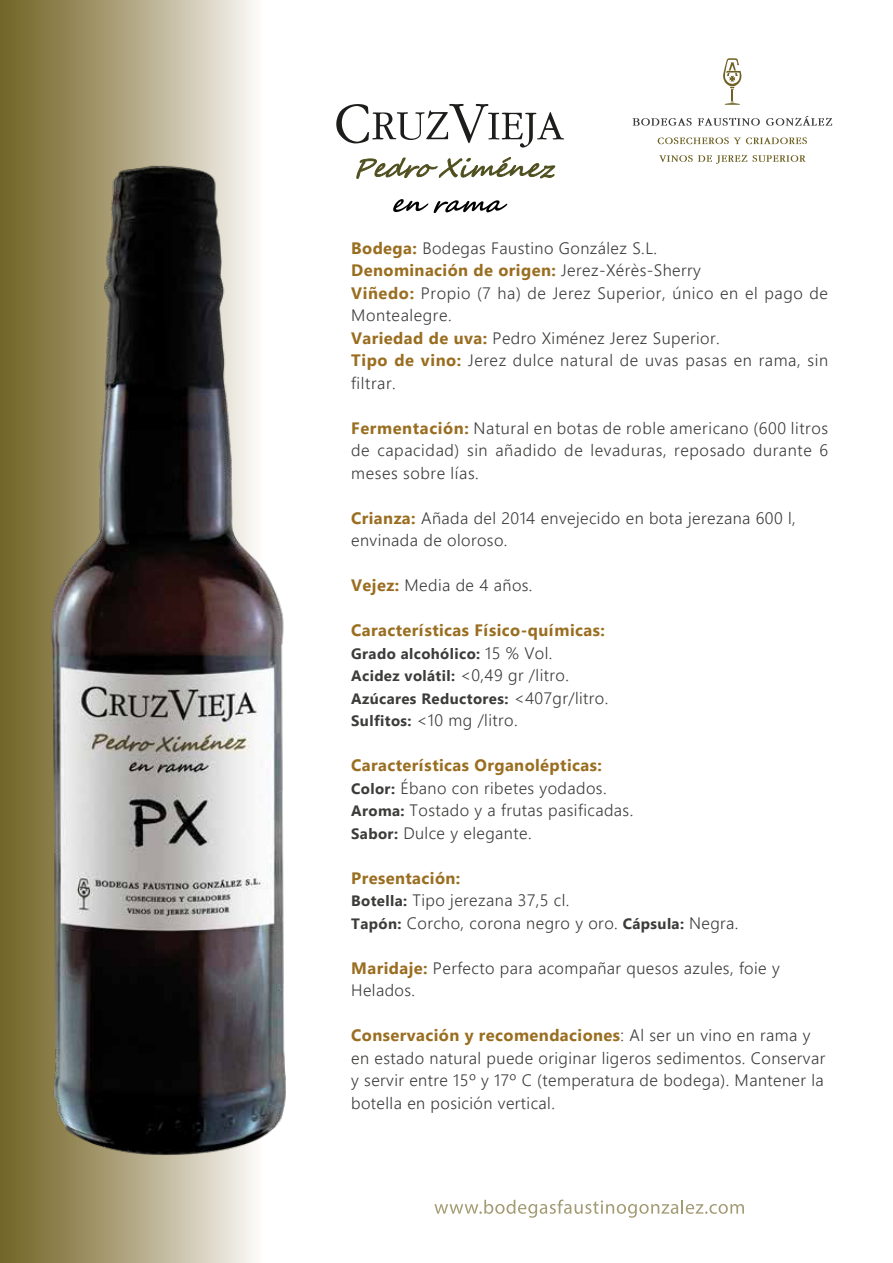
<style>
.page{position:relative;width:893px;height:1263px;background:#fff}
.page>*{position:absolute;margin:0;border:0;box-sizing:border-box;transform-origin:0 0}
.t1{font:300 16.5px/22.5px "Leelawadee UI";letter-spacing:.025em;color:#3c3c3b}
.t2{font:700 16.5px "Leelawadee UI";letter-spacing:.025em;color:#9a6e21}
.t3{font:700 15px/22.5px "Leelawadee UI";letter-spacing:.025em;color:#3c3c3b}
.s1{font-weight:700;color:#9a6e21}
.s2{font-weight:300;font-size:16.5px}
.s3{font-weight:700;font-size:15px}
</style>
<div class="page">
<svg style="left:434px;top:1199px;width:310px;height:19px"></svg>
<svg style="left:632px;top:118px;width:60px;height:8px"></svg>
<svg style="left:698px;top:118px;width:62px;height:8px"></svg>
<svg style="left:766px;top:116px;width:66px;height:10px"></svg>
<svg style="left:723px;top:58px;width:19px;height:47px"></svg>
<svg style="left:658px;top:137px;width:149px;height:7px"></svg>
<svg style="left:659px;top:155px;width:147px;height:9px"></svg>
<div style="left:0;top:0;width:263px;height:1263px;background:linear-gradient(to right,#6f5f1e,#faf7f4)"></div>
<svg style="left:393px;top:199px;width:35px;height:13px"></svg>
<svg style="left:434px;top:200px;width:73px;height:13px"></svg>
<svg style="left:336px;top:104px;width:228px;height:43px"></svg>
<svg style="left:356px;top:157px;width:199px;height:22px"></svg>
<img style="left:25px;top:155px;width:261px;height:1014px">
<p class="t1" style="left:351px;top:236px;width:478px"><span class="s1">Bodega:</span> Bodegas Faustino González S.L.<br><span class="s1">Denominación de origen:</span> Jerez-Xérès-Sherry<br><span class="s1">Viñedo:</span> Propio (7 ha) de Jerez Superior, único en el pago de Montealegre.<br><span class="s1">Variedad de uva:</span> Pedro Ximénez Jerez Superior.<br><span class="s1">Tipo de vino:</span> Jerez dulce natural de uvas pasas en rama, sin filtrar.</p>
<p class="t1" style="left:351px;top:416px;width:478px;text-align:justify"><span class="s1">Fermentación:</span> Natural en botas de roble americano (600 litros de capacidad) sin añadido de levaduras, reposado durante 6 meses sobre lías.</p>
<p class="t1" style="left:351px;top:506px;width:446px"><span class="s1">Crianza:</span> Añada del 2014 envejecido en bota jerezana 600 l, envinada de oloroso.</p>
<p class="t1" style="left:351px;top:573px;width:183px"><span class="s1">Vejez:</span> Media de 4 años.</p>
<p class="t2" style="left:351px;top:619px;width:255px">Características Físico-químicas:</p>
<p class="t3" style="left:351px;top:641px;width:259px">Grado alcohólico: <span class="s2">15 % Vol.<br></span>Acidez volátil: <span class="s2">&lt;0,49 gr /litro.<br></span>Azúcares Reductores: <span class="s2">&lt;407gr/litro.</span></p>
<p class="t1" style="left:351px;top:708px;width:168px"><span class="s3">Sulfitos:</span> &lt;10 mg /litro.</p>
<p class="t1" style="left:351px;top:753px;width:284px"><span class="s1">Características Organolépticas:<br></span><span class="s3">Color:</span> Ébano con ribetes yodados.<br><span class="s3">Aroma:</span> Tostado y a frutas pasificadas.<br><span class="s3">Sabor:</span> Dulce y elegante.</p>
<p class="t1" style="left:351px;top:866px;width:389px"><span class="s1">Presentación:<br></span><span class="s3">Botella:</span> Tipo jerezana 37,5 cl.<br><span class="s3">Tapón:</span> Corcho, corona negro y oro. <span class="s3">Cápsula:</span> Negra.</p>
<p class="t1" style="left:351px;top:956px;width:430px"><span class="s1">Maridaje:</span> Perfecto para acompañar quesos azules, foie y<br>Helados.</p>
<p class="t1" style="left:351px;top:1023px;width:476px"><span class="s1">Conservación y recomendaciones</span>: Al ser un vino en rama y en estado natural puede originar ligeros sedimentos. Conservar y servir entre 15º y 17º C (temperatura de bodega). Mantener la botella en posición vertical.</p>
</div>
